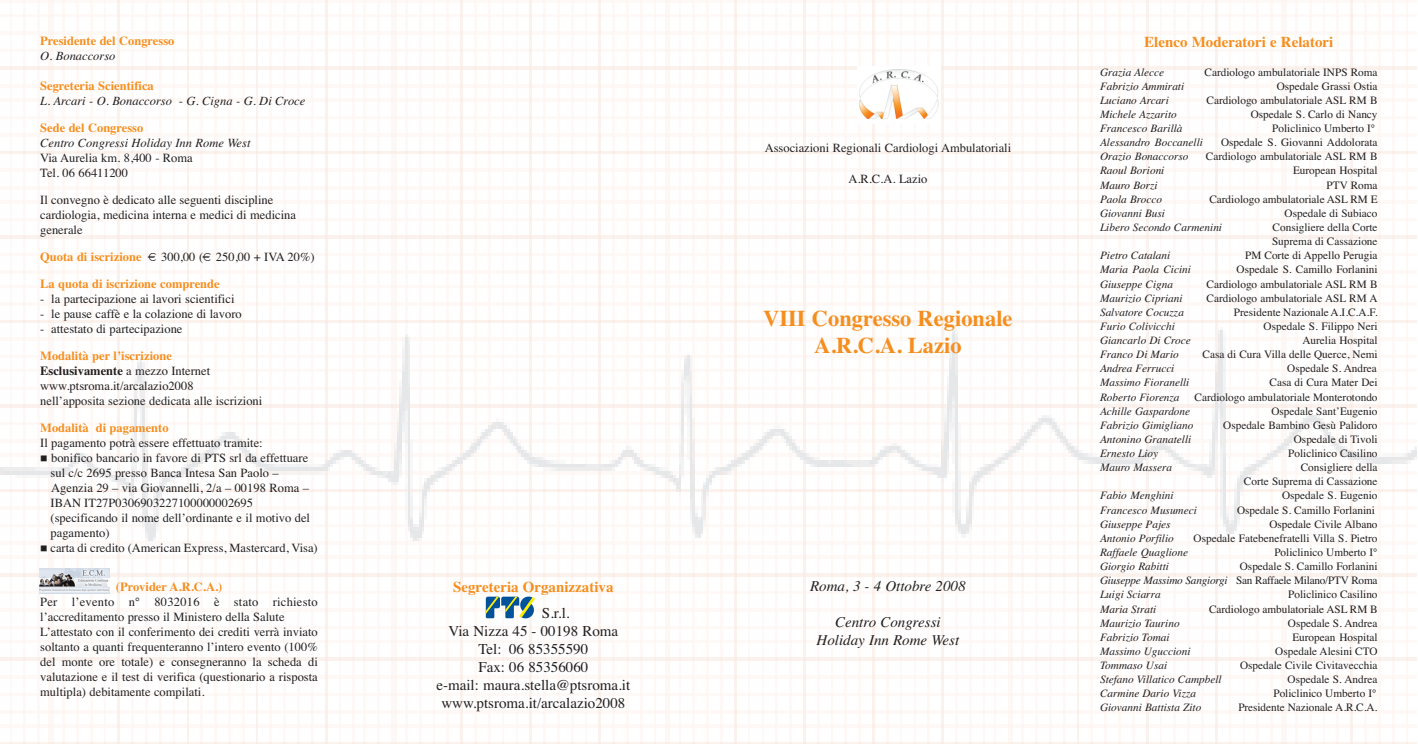
<style>
.page{position:relative;width:1418px;height:744px;background:#fff}
.page>*{position:absolute;margin:0;border:0;box-sizing:border-box;transform-origin:0 0}
.t1{font:700 22.5px/27px "Times";color:#f68e1e;text-align:center}
.t2{font:15px "Times";color:#231f20}
.t3{font:italic 15px/18px "Times";color:#231f20;text-align:center}
.t4{font:700 15px "Times";color:#f68e1e}
.t5{font:12.5px/15px "Times";color:#231f20}
.t6{font:700 12.5px/27px "Times";color:#f68e1e}
.t7{font:italic 12.5px "Times";color:#231f20}
.t8{font:11.25px/14.1px "Times";color:#231f20}
.t9{font:italic 11.25px "Times";color:#231f20}
.s1{font-weight:400;color:#231f20}
.s2{font-weight:700;color:#f68e1e}
.s3{font-weight:700}
.s4{font-style:italic}
</style>
<div class="page">
<img style="left:0;top:0;width:1416px;height:744px">
<img style="left:858px;top:67px;width:82px;height:56px">
<svg style="left:486px;top:596px;width:48px;height:22px"></svg>
<img style="left:40px;top:568px;width:70px;height:26px">
<svg style="left:41px;top:456px;width:6px;height:6px"></svg>
<svg style="left:41px;top:546px;width:6px;height:6px"></svg>
<p class="t6" style="left:40px;top:29px;width:136px">Presidente del Congresso</p>
<p class="t7" style="left:40px;top:51px;width:77px">O. Bonaccorso</p>
<p class="t6" style="left:40px;top:74px;width:115px">Segreteria Scientifica</p>
<p class="t7" style="left:40px;top:96px;width:267px">L. Arcari - O. Bonaccorso - G. Cigna - G. Di Croce</p>
<p class="t6" style="left:40px;top:116px;width:105px">Sede del Congresso</p>
<p class="t7" style="left:40px;top:138px;width:212px">Centro Congressi Holiday Inn Rome West</p>
<p class="t5" style="left:40px;top:152px;width:154px">Via Aurelia km. 8,400 - Roma<br>Tel. 06 66411200</p>
<p class="t5" style="left:40px;top:194px;width:257px">Il convegno è dedicato alle seguenti discipline cardiologia, medicina interna e medici di medicina generale</p>
<p class="t6" style="left:40px;top:245px;width:276px">Quota di iscrizione <span class="s1">€ 300,00 (€ 250,00 + IVA 20%)<br></span>La quota di iscrizione comprende</p>
<p class="t5" style="left:40px;top:293px;width:196px">- la partecipazione ai lavori scientifici</p>
<p class="t5" style="left:40px;top:308px;width:203px">- le pause caffè e la colazione di lavoro</p>
<p class="t5" style="left:40px;top:323px;width:144px">- attestato di partecipazione</p>
<p class="t5" style="left:40px;top:350px;width:224px"><span class="s2">Modalità per l’iscrizione<br></span><span class="s3">Esclusivamente</span> a mezzo Internet www.ptsroma.it/arcalazio2008<br>nell’apposita sezione dedicata alle iscrizioni</p>
<p class="t6" style="left:40px;top:416px;width:130px">Modalità di pagamento</p>
<p class="t5" style="left:51px;top:437px;width:269px;text-indent:-10px">Il pagamento potrà essere effettuato tramite:<br>bonifico bancario in favore di PTS srl da effettuare sul c/c 2695 presso Banca Intesa San Paolo – Agenzia 29 – via Giovannelli, 2/a – 00198 Roma – IBAN IT27P0306903227100000002695 (specificando il nome dell’ordinante e il motivo del pagamento)<br>carta di credito (American Express, Mastercard, Visa)</p>
<p class="t6" style="left:116px;top:575px;width:108px">(Provider A.R.C.A.)</p>
<p class="t5" style="left:40px;top:596px;width:279px">Per l’evento n° 8032016 è stato richiesto l’accreditamento presso il Ministero della Salute L’attestato con il conferimento dei crediti verrà inviato soltanto a quanti frequenteranno l’intero evento (100% del monte ore totale) e consegneranno la scheda di valutazione e il test di verifica (questionario a risposta multipla) debitamente compilati.</p>
<h2 class="t4" style="left:453px;top:581px;width:162px">Segreteria Organizzativa</h2>
<h2 class="t2" style="left:542px;top:607px;width:29px">S.r.l.</h2>
<h2 class="t2" style="left:448px;top:625px;width:171px">Via Nizza 45 - 00198 Roma</h2>
<h2 class="t2" style="left:478px;top:643px;width:111px">Tel: 06 85355590</h2>
<h2 class="t2" style="left:478px;top:661px;width:111px">Fax: 06 85356060</h2>
<h2 class="t2" style="left:436px;top:679px;width:195px">e-mail: maura.stella@ptsroma.it</h2>
<h2 class="t2" style="left:441px;top:697px;width:185px">www.ptsroma.it/arcalazio2008</h2>
<p class="t5" style="left:764px;top:141px;width:248px">Associazioni Regionali Cardiologi Ambulatoriali</p>
<p class="t5" style="left:848px;top:173px;width:81px">A.R.C.A. Lazio</p>
<h1 class="t1" style="left:763px;top:307px;width:251px">VIII Congresso Regionale<br>A.R.C.A. Lazio</h1>
<h2 class="t3" style="left:810px;top:579px;width:157px">Roma, 3 - 4 Ottobre 2008</h2>
<h2 class="t3" style="left:816px;top:615px;width:144px">Centro Congressi<br>Holiday Inn Rome West</h2>
<h2 class="t4" style="left:1144px;top:36px;width:190px">Elenco Moderatori e Relatori</h2>
<p class="t9" style="left:1100px;top:68px;width:66px">Grazia Alecce</p>
<p class="t8" style="left:1204px;top:66px;width:175px">Cardiologo ambulatoriale INPS Roma</p>
<p class="t9" style="left:1100px;top:82px;width:86px">Fabrizio Ammirati</p>
<p class="t8" style="left:1276px;top:80px;width:102px">Ospedale Grassi Ostia</p>
<p class="t9" style="left:1100px;top:96px;width:70px">Luciano Arcari</p>
<p class="t8" style="left:1206px;top:94px;width:172px">Cardiologo ambulatoriale ASL RM B</p>
<p class="t9" style="left:1100px;top:110px;width:78px">Michele Azzarito</p>
<p class="t8" style="left:1250px;top:108px;width:128px">Ospedale S. Carlo di Nancy</p>
<p class="t9" style="left:1100px;top:124px;width:84px">Francesco Barillà</p>
<p class="t8" style="left:1272px;top:122px;width:105px">Policlinico Umberto I°</p>
<p class="t9" style="left:1100px;top:138px;width:104px">Alessandro Boccanelli</p>
<p class="t8" style="left:1221px;top:136px;width:158px">Ospedale S. Giovanni Addolorata</p>
<p class="t9" style="left:1100px;top:152px;width:90px">Orazio Bonaccorso</p>
<p class="t8" style="left:1206px;top:151px;width:173px">Cardiologo ambulatoriale ASL RM B</p>
<p class="t9" style="left:1100px;top:167px;width:66px">Raoul Borioni</p>
<p class="t8" style="left:1293px;top:165px;width:86px">European Hospital</p>
<p class="t9" style="left:1100px;top:181px;width:59px">Mauro Borzi</p>
<p class="t8" style="left:1326px;top:179px;width:52px">PTV Roma</p>
<p class="t9" style="left:1100px;top:195px;width:64px">Paola Brocco</p>
<p class="t8" style="left:1209px;top:193px;width:170px">Cardiologo ambulatoriale ASL RM E</p>
<p class="t9" style="left:1100px;top:209px;width:66px">Giovanni Busi</p>
<p class="t8" style="left:1284px;top:207px;width:94px">Ospedale di Subiaco</p>
<p class="t9" style="left:1100px;top:223px;width:124px">Libero Secondo Carmenini</p>
<p class="t8" style="left:1272px;top:221px;width:107px">Consigliere della Corte<br>Suprema di Cassazione</p>
<p class="t9" style="left:1100px;top:251px;width:72px">Pietro Catalani</p>
<p class="t8" style="left:1245px;top:249px;width:134px">PM Corte di Appello Perugia</p>
<p class="t9" style="left:1100px;top:265px;width:92px">Maria Paola Cicini</p>
<p class="t8" style="left:1236px;top:264px;width:142px">Ospedale S. Camillo Forlanini</p>
<p class="t9" style="left:1100px;top:280px;width:75px">Giuseppe Cigna</p>
<p class="t8" style="left:1206px;top:278px;width:172px">Cardiologo ambulatoriale ASL RM B</p>
<p class="t9" style="left:1100px;top:294px;width:84px">Maurizio Cipriani</p>
<p class="t8" style="left:1206px;top:292px;width:172px">Cardiologo ambulatoriale ASL RM A</p>
<p class="t9" style="left:1100px;top:308px;width:85px">Salvatore Cocuzza</p>
<p class="t8" style="left:1233px;top:306px;width:145px">Presidente Nazionale A.I.C.A.F.</p>
<p class="t9" style="left:1100px;top:322px;width:76px">Furio Colivicchi</p>
<p class="t8" style="left:1263px;top:320px;width:115px">Ospedale S. Filippo Neri</p>
<p class="t9" style="left:1100px;top:336px;width:92px">Giancarlo Di Croce</p>
<p class="t8" style="left:1302px;top:334px;width:77px">Aurelia Hospital</p>
<p class="t9" style="left:1100px;top:350px;width:80px">Franco Di Mario</p>
<p class="t8" style="left:1202px;top:348px;width:176px">Casa di Cura Villa delle Querce, Nemi</p>
<p class="t9" style="left:1100px;top:364px;width:76px">Andrea Ferrucci</p>
<p class="t8" style="left:1287px;top:362px;width:91px">Ospedale S. Andrea</p>
<p class="t9" style="left:1100px;top:378px;width:91px">Massimo Fioranelli</p>
<p class="t8" style="left:1269px;top:377px;width:109px">Casa di Cura Mater Dei</p>
<p class="t9" style="left:1100px;top:393px;width:81px">Roberto Fiorenza</p>
<p class="t8" style="left:1194px;top:391px;width:185px">Cardiologo ambulatoriale Monterotondo</p>
<p class="t9" style="left:1100px;top:407px;width:92px">Achille Gaspardone</p>
<p class="t8" style="left:1271px;top:405px;width:108px">Ospedale Sant’Eugenio</p>
<p class="t9" style="left:1100px;top:421px;width:95px">Fabrizio Gimigliano</p>
<p class="t8" style="left:1223px;top:419px;width:156px">Ospedale Bambino Gesù Palidoro</p>
<p class="t9" style="left:1100px;top:435px;width:93px">Antonino Granatelli</p>
<p class="t8" style="left:1293px;top:433px;width:85px">Ospedale di Tivoli</p>
<p class="t9" style="left:1100px;top:449px;width:60px">Ernesto Lioy</p>
<p class="t8" style="left:1288px;top:447px;width:91px">Policlinico Casilino</p>
<p class="t9" style="left:1100px;top:463px;width:74px">Mauro Massera</p>
<p class="t8" style="left:1243px;top:461px;width:135px;text-align:right">Consigliere della<br>Corte Suprema di Cassazione</p>
<p class="t9" style="left:1100px;top:491px;width:75px">Fabio Menghini</p>
<p class="t8" style="left:1282px;top:490px;width:97px">Ospedale S. Eugenio</p>
<p class="t9" style="left:1100px;top:506px;width:98px">Francesco Musumeci</p>
<p class="t8" style="left:1237px;top:504px;width:139px">Ospedale S. Camillo Forlanini</p>
<p class="t9" style="left:1100px;top:520px;width:72px">Giuseppe Pajes</p>
<p class="t8" style="left:1269px;top:518px;width:110px">Ospedale Civile Albano</p>
<p class="t9" style="left:1100px;top:534px;width:75px">Antonio Porfilio</p>
<p class="t8" style="left:1193px;top:532px;width:185px">Ospedale Fatebenefratelli Villa S. Pietro</p>
<p class="t9" style="left:1100px;top:548px;width:90px">Raffaele Quaglione</p>
<p class="t8" style="left:1274px;top:546px;width:105px">Policlinico Umberto I°</p>
<p class="t9" style="left:1100px;top:562px;width:70px">Giorgio Rabitti</p>
<p class="t8" style="left:1100px;top:560px;width:279px;text-align:justify;text-indent:140px">Ospedale S. Camillo Forlanini <span class="s4">Giuseppe Massimo Sangiorgi</span> San Raffaele Milano/PTV Roma <span class="s4">Luigi Sciarra</span></p>
<p class="t8" style="left:1288px;top:588px;width:91px">Policlinico Casilino</p>
<p class="t9" style="left:1100px;top:604px;width:58px">Maria Strati</p>
<p class="t8" style="left:1209px;top:603px;width:170px">Cardiologo ambulatoriale ASL RM B</p>
<p class="t9" style="left:1100px;top:619px;width:81px">Maurizio Taurino</p>
<p class="t8" style="left:1288px;top:617px;width:91px">Ospedale S. Andrea</p>
<p class="t9" style="left:1100px;top:633px;width:71px">Fabrizio Tomai</p>
<p class="t8" style="left:1292px;top:631px;width:87px">European Hospital</p>
<p class="t9" style="left:1100px;top:647px;width:92px">Massimo Uguccioni</p>
<p class="t8" style="left:1275px;top:645px;width:104px">Ospedale Alesini CTO</p>
<p class="t9" style="left:1100px;top:661px;width:69px">Tommaso Usai</p>
<p class="t8" style="left:1240px;top:659px;width:139px">Ospedale Civile Civitavecchia</p>
<p class="t9" style="left:1100px;top:675px;width:123px">Stefano Villatico Campbell</p>
<p class="t8" style="left:1287px;top:673px;width:91px">Ospedale S. Andrea</p>
<p class="t9" style="left:1100px;top:689px;width:97px">Carmine Dario Vizza</p>
<p class="t8" style="left:1273px;top:687px;width:105px">Policlinico Umberto I°</p>
<p class="t9" style="left:1100px;top:703px;width:103px">Giovanni Battista Zito</p>
<p class="t8" style="left:1238px;top:701px;width:140px">Presidente Nazionale A.R.C.A.</p>
</div>
